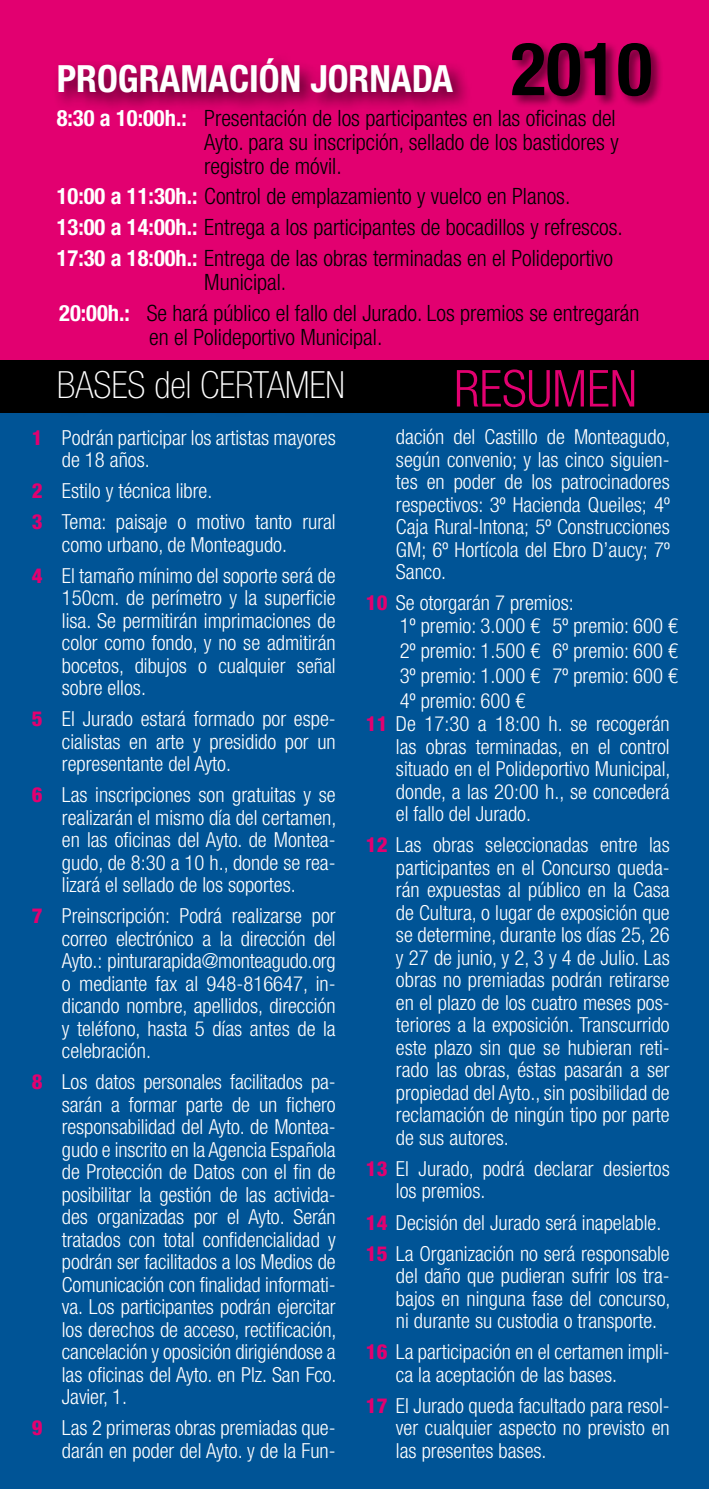
<style>
.page{position:relative;width:709px;height:1489px;background:#fff}
.page>*{position:absolute;margin:0;border:0;box-sizing:border-box;transform-origin:0 0}
.t1{font:700 condensed 73.75px "Helvetica Neue LT Std";color:#000}
.t2{font:300 condensed 51px "Helvetica Neue LT Std";color:#e20070}
.t3{font:700 condensed 37.5px "Helvetica Neue LT Std";color:#fff}
.t4{font:100 condensed 37.5px "Helvetica Neue LT Std";color:#fff}
.t5{font:300 condensed 22.5px/30.8px "Helvetica Neue LT Std";color:#000}
.t6{font:300 condensed 20.75px/22.5px "Helvetica Neue LT Std";color:#fff;text-align:justify}
.s1{font-weight:700;color:#fff}
.s2{font-weight:800;color:#e20070}
</style>
<div class="page">
<div style="left:0;top:0;width:709px;height:363px;background:#e20070"></div>
<div style="left:0;top:407px;width:709px;height:1081px;background:#005496"></div>
<div style="left:0;top:360px;width:709px;height:52px;background:#000"></div>
<div style="left:510px;top:41px;width:153px;height:68px;background:#000;opacity:.5"></div>
<div style="left:52px;top:364px;width:312px;height:54px;background:#000"></div>
<div style="left:52px;top:51px;width:421px;height:61px;background:#000;opacity:.65"></div>
<h1 class="t1" style="left:511px;top:24px;width:143px">2010</h1>
<h3 class="t3" style="left:57px;top:56px;width:398px">PROGRAMACIÓN JORNADA</h3>
<p class="t5" style="left:204px;top:106px;width:416px;line-height:23.8px;text-indent:-148px"><span class="s1">8:30 a 10:00h.:</span> Presentación de los participantes en las oficinas del<br>Ayto. para su inscripción, sellado de los bastidores y registro de móvil.</p>
<p class="t5" style="left:57px;top:181px;width:567px"><span class="s1">10:00 a 11:30h.:</span> Control de emplazamiento y vuelco en Planos.<br><span class="s1">13:00 a 14:00h.:</span> Entrega a los participantes de bocadillos y refrescos.<br><span class="s1">17:30 a 18:00h.:</span> Entrega de las obras terminadas en el Polideportivo</p>
<p class="t5" style="left:59px;top:266px;width:581px;text-indent:145px">Municipal.<br><span class="s1">20:00h.:</span> Se hará público el fallo del Jurado. Los premios se entregarán</p>
<p class="t5" style="left:149px;top:321px;width:235px">en el Polideportivo Municipal.</p>
<h2 class="t2" style="left:454px;top:359px;width:184px">RESUMEN</h2>
<h3 class="t4" style="left:57px;top:363px;width:290px">BASES del CERTAMEN</h3>
<p class="t6" style="left:62px;top:426px;width:275px;text-indent:-30px"><span class="s2">1</span> Podrán participar los artistas mayores de 18 años.</p>
<p class="t6" style="left:32px;top:475px;width:305px;line-height:31px"><span class="s2">2</span> Estilo y técnica libre.<br><span class="s2">3</span> Tema: paisaje o motivo tanto rural</p>
<p class="t6" style="left:32px;top:528px;width:305px;line-height:31px;text-indent:30px">como urbano, de Monteagudo.<br><span class="s2">4</span> El tamaño mínimo del soporte será de</p>
<p class="t6" style="left:62px;top:586px;width:275px">150cm. de perímetro y la superficie lisa. Se permitirán imprimaciones de color como fondo, y no se admitirán bocetos, dibujos o cualquier señal sobre ellos.</p>
<p class="t6" style="left:62px;top:707px;width:275px;text-indent:-30px"><span class="s2">5</span> El Jurado estará formado por espe&shy;cialistas en arte y presidido por un representante del Ayto.</p>
<p class="t6" style="left:62px;top:783px;width:276px;text-indent:-30px"><span class="s2">6</span> Las inscripciones son gratuitas y se realizarán el mismo día del certamen, en las oficinas del Ayto. de Montea&shy;gudo, de 8:30 a 10 h., donde se rea&shy;lizará el sellado de los soportes.</p>
<p class="t6" style="left:62px;top:904px;width:275px;text-indent:-30px"><span class="s2">7</span> Preinscripción: Podrá realizarse por correo electrónico a la dirección del Ayto.: pinturarapida@monteagudo.org o mediante fax al 948-816647, in&shy;dicando nombre, apellidos, dirección y teléfono, hasta 5 días antes de la celebración.</p>
<p class="t6" style="left:62px;top:1070px;width:276px;text-indent:-30px"><span class="s2">8</span> Los datos personales facilitados pa&shy;sarán a formar parte de un fichero responsabilidad del Ayto. de Montea&shy;gudo e inscrito en la Agencia Española de Protección de Datos con el fin de posibilitar la gestión de las activida&shy;des organizadas por el Ayto. Serán tratados con total confidencialidad y podrán ser facilitados a los Medios de Comunicación con finalidad informati&shy;va. Los participantes podrán ejercitar los derechos de acceso, rectificación, cancelación y oposición dirigiéndose a las oficinas del Ayto. en Plz. San Fco.<br>Javier, 1.</p>
<p class="t6" style="left:32px;top:1416px;width:305px;text-align:right"><span class="s2">9</span> Las 2 primeras obras premiadas que&shy;darán en poder del Ayto. y de la Fun-</p>
<p class="t6" style="left:396px;top:425px;width:276px">dación del Castillo de Monteagudo, según convenio; y las cinco siguien&shy;tes en poder de los patrocinadores respectivos: 3º Hacienda Queiles; 4º Caja Rural-Intona; 5º Construcciones GM; 6º Hortícola del Ebro D’aucy; 7º Sanco.</p>
<p class="t6" style="left:366px;top:591px;width:209px"><span class="s2">10</span> Se otorgarán 7 premios:</p>
<p class="t6" style="left:400px;top:613px;width:142px;line-height:25px">1º premio: 3.000 € 2º premio: 1.500 € 3º premio: 1.000 € 4º premio: 600 €</p>
<p class="t6" style="left:552px;top:613px;width:127px;line-height:25px">5º premio: 600 € 6º premio: 600 € 7º premio: 600 €</p>
<p class="t6" style="left:396px;top:712px;width:276px;text-indent:-30px"><span class="s2">11</span> De 17:30 a 18:00 h. se recogerán las obras terminadas, en el control situado en el Polideportivo Municipal, donde, a las 20:00 h., se concederá el fallo del Jurado.</p>
<p class="t6" style="left:396px;top:833px;width:275px;text-indent:-30px"><span class="s2">12</span> Las obras seleccionadas entre las participantes en el Concurso queda&shy;rán expuestas al público en la Casa de Cultura, o lugar de exposición que se determine, durante los días 25, 26 y 27 de junio, y 2, 3 y 4 de Julio. Las obras no premiadas podrán retirarse en el plazo de los cuatro meses pos&shy;teriores a la exposición. Transcurrido este plazo sin que se hubieran reti&shy;rado las obras, éstas pasarán a ser propiedad del Ayto., sin posibilidad de reclamación de ningún tipo por parte de sus autores.</p>
<p class="t6" style="left:396px;top:1157px;width:275px;text-indent:-30px"><span class="s2">13</span> El Jurado, podrá declarar desiertos los premios.</p>
<p class="t6" style="left:366px;top:1206px;width:305px;line-height:31px"><span class="s2">14</span> Decisión del Jurado será inapelable.<br><span class="s2">15</span> La Organización no será responsable</p>
<p class="t6" style="left:396px;top:1264px;width:276px">del daño que pudieran sufrir los tra&shy;bajos en ninguna fase del concurso, ni durante su custodia o transporte.</p>
<p class="t6" style="left:396px;top:1340px;width:275px;text-indent:-30px"><span class="s2">16</span> La participación en el certamen impli&shy;ca la aceptación de las bases.</p>
<p class="t6" style="left:396px;top:1393px;width:275px;text-indent:-30px"><span class="s2">17</span> El Jurado queda facultado para resol&shy;ver cualquier aspecto no previsto en las presentes bases.</p>
</div>
